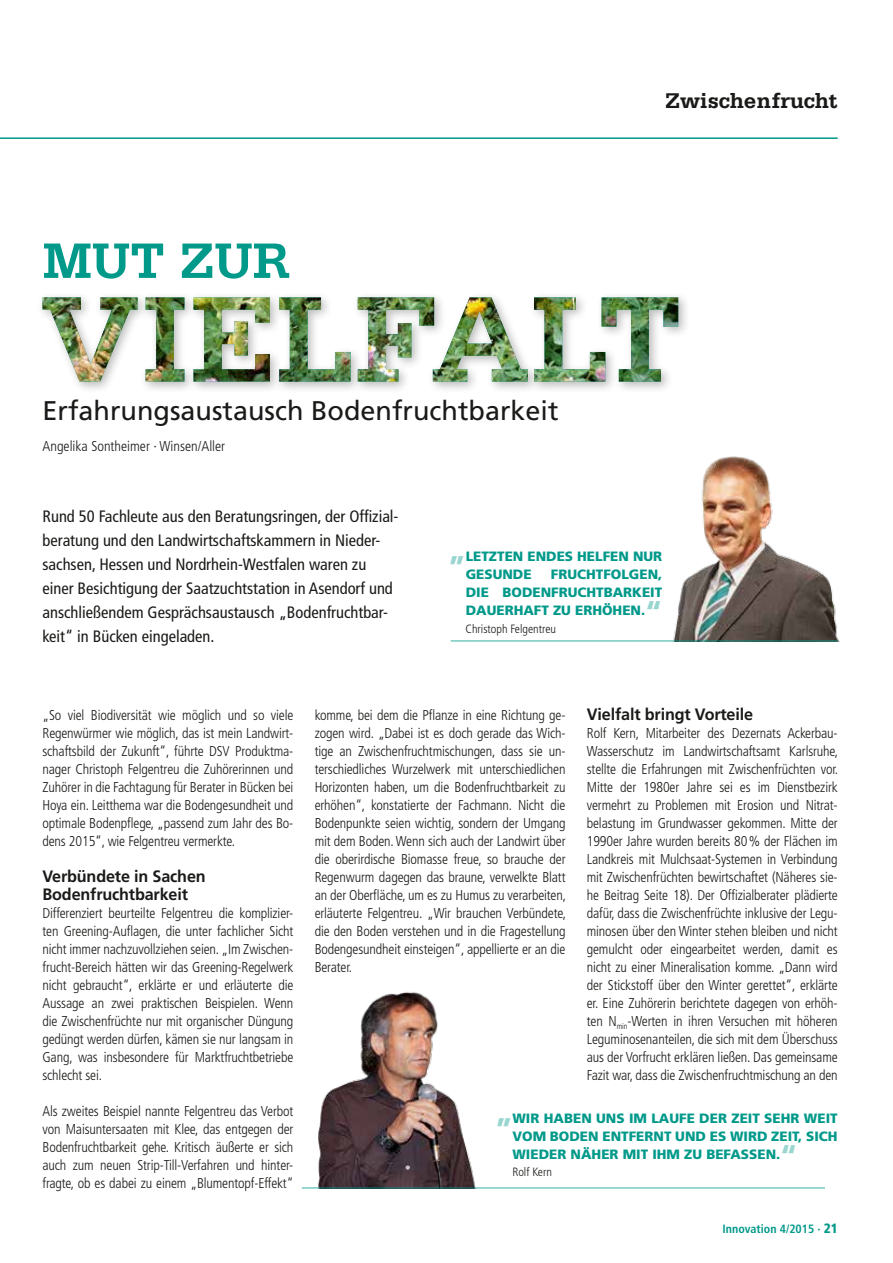
<style>
.page{position:relative;width:893px;height:1263px;background:#fff}
.page>*{position:absolute;margin:0;border:0;box-sizing:border-box;transform-origin:0 0}
.t1{font:700 52.5px "Serifa";color:#00998a}
.t2{font:900 30px "Frutiger";color:#99d6d0;scale:.93 1}
.t3{font:27px "Frutiger";color:#1a1a18}
.t4{font:700 22.5px "Serifa";color:#1a1a18}
.t5{font:condensed 16.5px/24px "Frutiger";color:#1a1a18}
.t6{font:700 16.5px/18px "Frutiger";letter-spacing:-.01em;color:#1a1a18}
.t7{font:300 condensed 14.25px/18px "Frutiger";letter-spacing:-.01em;color:#1a1a18;text-align:justify}
.t8{font:900 13.5px/18px "Frutiger";color:#00998a;text-align:justify}
.t9{font:300 condensed 12px "Frutiger";color:#1a1a18}
.t10{font:700 condensed 12px "Frutiger";color:#00998a}
.s1{font-weight:900;font-size:13.5px}
</style>
<div class="page">
<img style="left:306px;top:992px;width:251px;height:196px">
<div style="left:37px;top:291px;width:653px;height:103px;background:#1a1a18;opacity:.3"></div>
<img style="left:43px;top:297px;width:635px;height:84px">
<img style="left:589px;top:456px;width:250px;height:185px">
<hr style="left:451px;top:641px;width:387px;height:1px;background:#00998a">
<hr style="left:302px;top:1188px;width:523px;height:1px;background:#00998a">
<hr style="left:0;top:137px;width:838px;height:2px;background:#00998a">
<h1 class="t1" style="left:43px;top:230px;width:249px">Mut zur</h1>
<h3 class="t3" style="left:43px;top:395px;width:518px">Erfahrungsaustausch Bodenfruchtbarkeit</h3>
<p class="t7" style="left:43px;top:437px;width:184px">Angelika Sontheimer ∙ Winsen/Aller</p>
<h3 class="t4" style="left:665px;top:87px;width:174px">Zwischenfrucht</h3>
<p class="t5" style="left:43px;top:504px;width:356px">Rund 50 Fachleute aus den Beratungsringen, der Offizial&shy;beratung und den Landwirtschaftskammern in Nieder&shy;sachsen, Hessen und Nordrhein-Westfalen waren zu einer Besichtigung der Saatzuchtstation in Asendorf und anschließendem Gesprächsaustausch „Bodenfruchtbar&shy;keit“ in Bücken eingeladen.</p>
<h2 class="t2" style="left:449px;top:532px;width:20px">„</h2>
<p class="t8" style="left:466px;top:547px;width:198px">LETZTEN ENDES HELFEN NUR<br>GESUNDE</p>
<p class="t8" style="left:466px;top:565px;width:198px;text-indent:85px">FRUCHTFOLGEN, DIE BODENFRUCHTBARKEIT DAUERHAFT ZU ERHÖHEN.</p>
<h2 class="t2" style="left:645px;top:594px;width:20px">“</h2>
<p class="t9" style="left:466px;top:622px;width:92px">Christoph Felgentreu</p>
<p class="t7" style="left:43px;top:706px;width:252px">„So viel Biodiversität wie möglich und so viele Regenwürmer wie möglich, das ist mein Landwirt&shy;schaftsbild der Zukunft“, führte DSV Produktma&shy;nager Christoph Felgentreu die Zuhörerinnen und Zuhörer in die Fachtagung für Berater in Bücken bei Hoya ein. Leitthema war die Bodengesundheit und optimale Bodenpflege, „passend zum Jahr des Bo&shy;dens 2015“, wie Felgentreu vermerkte.</p>
<p class="t6" style="left:43px;top:867px;width:165px">Verbündete in Sachen<br>Bodenfruchtbarkeit</p>
<p class="t7" style="left:43px;top:904px;width:252px">Differenziert beurteilte Felgentreu die komplizier&shy;ten Greening-Auflagen, die unter fachlicher Sicht nicht immer nachzuvollziehen seien. „Im Zwischen&shy;frucht-Bereich hätten wir das Greening-Regelwerk nicht gebraucht“, erklärte er und erläuterte die Aussage an zwei praktischen Beispielen. Wenn die Zwischenfrüchte nur mit organischer Düngung gedüngt werden dürfen, kämen sie nur langsam in Gang, was insbesondere für Marktfruchtbetriebe schlecht sei.</p>
<p class="t7" style="left:43px;top:1102px;width:252px">Als zweites Beispiel nannte Felgentreu das Verbot von Maisuntersaaten mit Klee, das entgegen der Bodenfruchtbarkeit gehe. Kritisch äußerte er sich auch zum neuen Strip-Till-Verfahren und hinter&shy;fragte, ob es dabei zu einem „Blumentopf-Effekt“</p>
<p class="t7" style="left:315px;top:706px;width:253px">komme, bei dem die Pflanze in eine Richtung ge&shy;zogen wird. „Dabei ist es doch gerade das Wich&shy;tige an Zwischenfruchtmischungen, dass sie un&shy;terschiedliches Wurzelwerk mit unterschiedlichen Horizonten haben, um die Bodenfruchtbarkeit zu erhöhen“, konstatierte der Fachmann. Nicht die Bodenpunkte seien wichtig, sondern der Umgang mit dem Boden. Wenn sich auch der Landwirt über die oberirdische Biomasse freue, so brauche der Regenwurm dagegen das braune, verwelkte Blatt an der Oberfläche, um es zu Humus zu verarbeiten, erläuterte Felgentreu. „Wir brauchen Verbündete, die den Boden verstehen und in die Fragestellung Bodengesundheit einsteigen“, appellierte er an die Berater.</p>
<p class="t6" style="left:587px;top:705px;width:168px">Vielfalt bringt Vorteile</p>
<p class="t7" style="left:587px;top:724px;width:253px">Rolf Kern, Mitarbeiter des Dezernats Ackerbau-Wasserschutz im Landwirtschaftsamt Karlsruhe, stellte die Erfahrungen mit Zwischenfrüchten vor.<br>Mitte der 1980er Jahre sei es im Dienstbezirk vermehrt zu Problemen mit Erosion und Nitrat&shy;belastung im Grundwasser gekommen. Mitte der 1990er Jahre wurden bereits 80% der Flächen im Landkreis mit Mulchsaat-Systemen in Verbindung mit Zwischenfrüchten bewirtschaftet (Näheres sie&shy;he Beitrag Seite 18). Der Offizialberater plädierte dafür, dass die Zwischenfrüchte inklusive der Legu&shy;minosen über den Winter stehen bleiben und nicht gemulcht oder eingearbeitet werden, damit es nicht zu einer Mineralisation komme. „Dann wird der Stickstoff über den Winter gerettet“, erklärte er. Eine Zuhörerin berichtete dagegen von erhöh&shy;ten N<sub>min</sub>-Werten in ihren Versuchen mit höheren Leguminosenanteilen, die sich mit dem Überschuss aus der Vorfrucht erklären ließen. Das gemeinsame Fazit war, dass die Zwischenfruchtmischung an den</p>
<h2 class="t2" style="left:495px;top:1094px;width:20px">„</h2>
<p class="t8" style="left:512px;top:1108px;width:327px">WIR HABEN UNS IM LAUFE DER ZEIT SEHR WEIT VOM BODEN ENTFERNT UND ES WIRD ZEIT, SICH WIEDER NÄHER MIT IHM ZU BEFASSEN.</p>
<h2 class="t2" style="left:780px;top:1137px;width:20px">“</h2>
<p class="t9" style="left:512px;top:1165px;width:41px">Rolf Kern</p>
<p class="t10" style="left:723px;top:1222px;width:117px">Innovation 4/2015 · <span class="s1">21</span></p>
</div>
